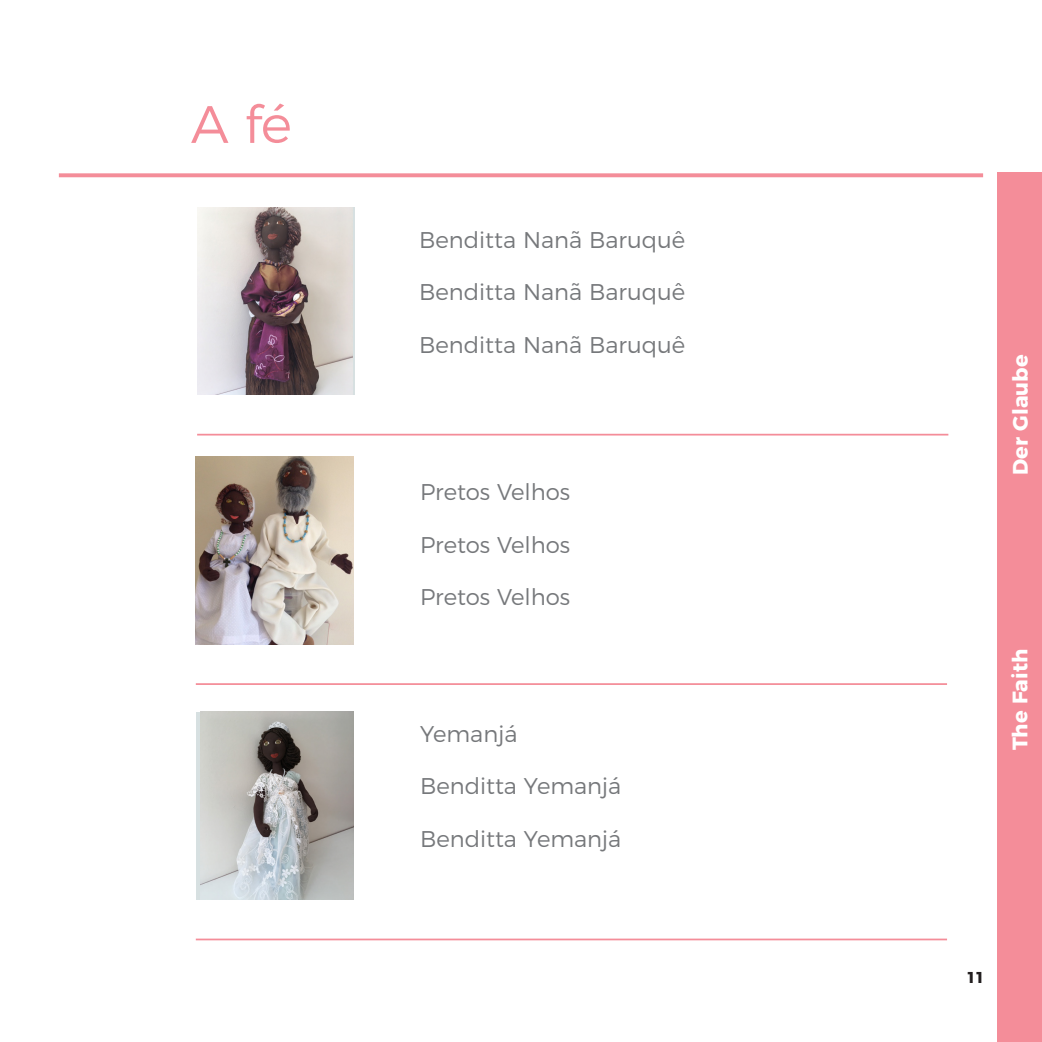
<style>
.page{position:relative;width:1042px;height:1042px;background:#fff}
.page>*{position:absolute;margin:0;border:0;box-sizing:border-box;transform-origin:0 0}
.Information_Title{font:300 52.5px "Montserrat";color:#f48d99}
.Exhibition_Title_Fut{font:300 22.75px "Montserrat";color:#76787b}
.Date{font:700 21px "Montserrat";color:#fff}
.t1{font:700 15.75px "Montserrat";color:#231f20}
</style>
<div class="page">
<img style="left:197px;top:207px;width:156px;height:188px">
<svg style="left:59px;top:173px;width:924px;height:4px;background:#f496a1"></svg>
<hr style="left:197px;top:434px;width:751px;height:1px;background:#f48d99">
<img style="left:196px;top:456px;width:157px;height:188px">
<hr style="left:196px;top:683px;width:751px;height:2px;background:#f48d99">
<div style="left:196px;top:712px;width:157px;height:188px;background:#d7e0e1"></div>
<img style="left:201px;top:712px;width:152px;height:188px">
<hr style="left:196px;top:938px;width:751px;height:2px;background:#f48d99">
<div style="left:997px;top:172px;width:45px;height:869px;background:#f48d99"></div>
<p class="Information_Title" style="left:191px;top:83px;width:102px">A fé</p>
<p class="Exhibition_Title_Fut" style="left:419px;top:222px;width:268px">Benditta Nanã Baruquê</p>
<p class="Exhibition_Title_Fut" style="left:419px;top:274px;width:268px">Benditta Nanã Baruquê</p>
<p class="Exhibition_Title_Fut" style="left:419px;top:327px;width:268px">Benditta Nanã Baruquê</p>
<p class="Exhibition_Title_Fut" style="left:420px;top:474px;width:152px">Pretos Velhos</p>
<p class="Exhibition_Title_Fut" style="left:420px;top:526px;width:152px">Pretos Velhos</p>
<p class="Exhibition_Title_Fut" style="left:420px;top:579px;width:152px">Pretos Velhos</p>
<p class="Exhibition_Title_Fut" style="left:420px;top:715px;width:99px">Yemanjá</p>
<p class="Exhibition_Title_Fut" style="left:420px;top:768px;width:203px">Benditta Yemanjá</p>
<p class="Exhibition_Title_Fut" style="left:420px;top:820px;width:203px">Benditta Yemanjá</p>
<p class="Date" style="left:1003px;top:475px;width:122px;rotate:-90deg">Der Glaube</p>
<p class="Date" style="left:1003px;top:749px;width:102px;rotate:-90deg">The Faith</p>
<p class="t1" style="left:967px;top:964px;width:17px">11</p>
</div>
